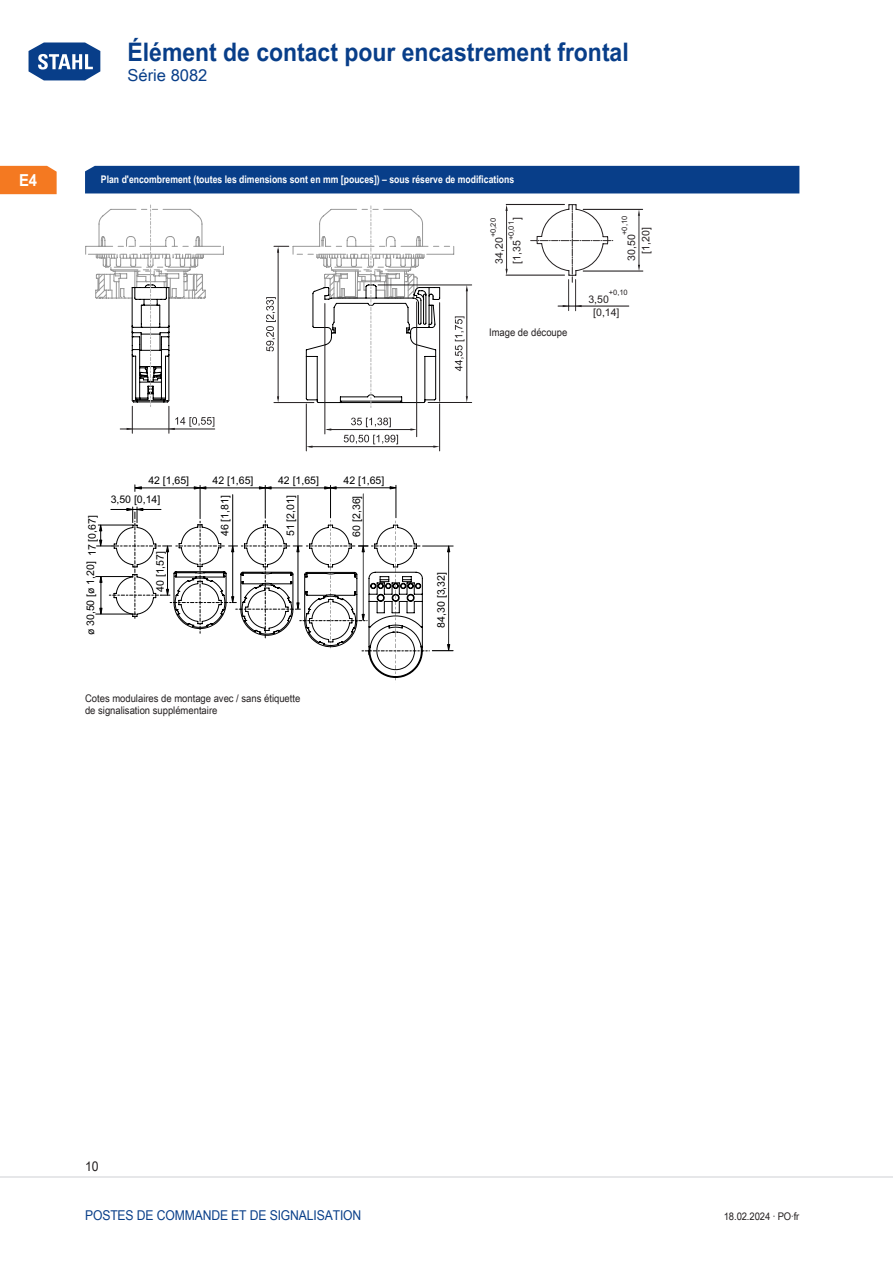
<style>
.page{position:relative;width:893px;height:1263px;background:#fff}
.page>*{position:absolute;margin:0;border:0;box-sizing:border-box;transform-origin:0 0}
.t1{font:700 25.5px "Arial Unicode MS";color:#083e89;scale:.9 1}
.t2{font:16.5px "Arial Unicode MS";color:#083e89}
.t3{font:700 16.5px "Arial Unicode MS";color:#fff;scale:.9 1}
.t4{font:13.5px "Arial Unicode MS";letter-spacing:-.01em;color:#083e89;scale:.9 1}
.t5{font:13.5px "Arial Unicode MS";color:#231f20;scale:.9 1}
.t6{font:10.5px "Arial Unicode MS";color:#000}
.t7{font:10.5px/12px "Arial Unicode MS";color:#231f20;scale:.9 1}
.TabHeader1stColumn{font:700 10.5px "Arial Unicode MS";color:#fff;scale:.83 1}
.t8{font:10.5px "Arial Unicode MS";color:#231f20}
.t9{font:7.5px "Arial Unicode MS";color:#231f20}
.s1{font-weight:400;font-size:31.65px;color:#fff}
</style>
<div class="page">
<svg style="left:28px;top:42px;width:73px;height:39px"></svg>
<hr style="left:0;top:1176px;width:893px;height:2px;background:#e6e7e9">
<div style="left:0;top:166px;width:57px;height:28px;background:#f47921"></div>
<div style="left:85px;top:166px;width:714px;height:27px;background:#083e89"></div>
<hr style="left:200px;top:485px;width:1px;height:34px;background:#000">
<hr style="left:265px;top:485px;width:1px;height:33px;background:#000">
<hr style="left:204px;top:488px;width:57px;height:1px;background:#000">
<hr style="left:139px;top:488px;width:57px;height:1px;background:#000">
<svg style="left:194px;top:486px;width:12px;height:3px"></svg>
<hr style="left:330px;top:485px;width:1px;height:33px;background:#000">
<hr style="left:269px;top:488px;width:58px;height:1px;background:#000">
<svg style="left:259px;top:486px;width:12px;height:3px"></svg>
<hr style="left:363px;top:494px;width:1px;height:122px;background:#000">
<hr style="left:298px;top:495px;width:1px;height:110px;background:#000">
<hr style="left:232px;top:495px;width:1px;height:104px;background:#000">
<hr style="left:96px;top:576px;width:36px;height:1px;background:#000">
<hr style="left:96px;top:614px;width:40px;height:1px;background:#000">
<svg style="left:135px;top:485px;width:7px;height:6px"></svg>
<hr style="left:396px;top:485px;width:1px;height:33px;background:#000">
<hr style="left:335px;top:487px;width:57px;height:1px;background:#000">
<svg style="left:390px;top:486px;width:6px;height:3px"></svg>
<svg style="left:324px;top:486px;width:12px;height:3px"></svg>
<svg style="left:97px;top:507px;width:356px;height:174px"></svg>
<hr style="left:568px;top:280px;width:1px;height:31px;background:#231f20">
<hr style="left:575px;top:280px;width:1px;height:31px;background:#231f20">
<hr style="left:558px;top:306px;width:71px;height:1px;background:#231f20">
<hr style="left:506px;top:204px;width:58px;height:1px;background:#231f20">
<hr style="left:506px;top:275px;width:59px;height:1px;background:#231f20">
<hr style="left:506px;top:207px;width:1px;height:64px;background:#231f20">
<svg style="left:505px;top:269px;width:3px;height:6px"></svg>
<hr style="left:583px;top:209px;width:60px;height:1px;background:#231f20">
<hr style="left:583px;top:271px;width:60px;height:1px;background:#231f20">
<hr style="left:639px;top:216px;width:1px;height:50px;background:#231f20">
<svg style="left:638px;top:209px;width:2px;height:7px"></svg>
<svg style="left:531px;top:204px;width:82px;height:79px"></svg>
<hr style="left:378px;top:285px;width:94px;height:1px;background:#231f20">
<hr style="left:428px;top:402px;width:44px;height:1px;background:#231f20">
<hr style="left:439px;top:404px;width:1px;height:47px;background:#231f20">
<hr style="left:306px;top:404px;width:1px;height:47px;background:#231f20">
<svg style="left:85px;top:205px;width:383px;height:243px"></svg>
<h1 class="t1" style="left:26px;top:33px;width:671px"><span class="s1">Home</span> Élément de contact pour encastrement frontal</h1>
<h2 class="t2" style="left:128px;top:63px;width:81px">Série 8082</h2>
<h2 class="t3" style="left:19px;top:168px;width:22px">E4</h2>
<p class="TabHeader1stColumn" style="left:101px;top:172px;width:499px">Plan d'encombrement (toutes les dimensions sont en mm [pouces]) – sous réserve de modifications</p>
<p class="t8" style="left:513px;top:220px;width:4px;rotate:-90deg">]</p>
<p class="t9" style="left:490px;top:237px;width:20px;rotate:-90deg">+0,20</p>
<p class="t9" style="left:508px;top:240px;width:20px;rotate:-90deg">+0,01</p>
<p class="t8" style="left:495px;top:264px;width:28px;rotate:-90deg">34,20</p>
<p class="t8" style="left:513px;top:264px;width:25px;rotate:-90deg">[1,35</p>
<p class="t9" style="left:622px;top:235px;width:20px;rotate:-90deg">+0,10</p>
<p class="t8" style="left:642px;top:254px;width:28px;rotate:-90deg">[1,20]</p>
<p class="t8" style="left:627px;top:261px;width:28px;rotate:-90deg">30,50</p>
<p class="t9" style="left:609px;top:290px;width:20px">+0,10</p>
<p class="t8" style="left:593px;top:308px;width:28px">[0,14]</p>
<p class="t8" style="left:588px;top:295px;width:22px">3,50</p>
<p class="t7" style="left:489px;top:326px;width:88px">I mage de découpe</p>
<p class="t6" style="left:88px;top:556px;width:42px;rotate:-90deg">17 [0,67]</p>
<p class="t6" style="left:86px;top:597px;width:37px;rotate:-90deg">[ 1,20]</p>
<p class="t6" style="left:86px;top:635px;width:49px;rotate:-90deg">ø 30,50 ø</p>
<p class="t6" style="left:148px;top:476px;width:42px">42 [1,65]</p>
<p class="t6" style="left:111px;top:496px;width:51px">3,50 [0,14]</p>
<p class="t6" style="left:156px;top:592px;width:42px;rotate:-90deg">40 [1,57]</p>
<p class="t6" style="left:213px;top:476px;width:42px">42 [1,65]</p>
<p class="t6" style="left:278px;top:476px;width:42px">42 [1,65]</p>
<p class="t6" style="left:343px;top:476px;width:42px">42 [1,65]</p>
<p class="t6" style="left:221px;top:536px;width:42px;rotate:-90deg">46 [1,81]</p>
<p class="t6" style="left:287px;top:536px;width:42px;rotate:-90deg">51 [2,01]</p>
<p class="t6" style="left:353px;top:536px;width:42px;rotate:-90deg">60 [2,36]</p>
<p class="t7" style="left:85px;top:692px;width:241px">Cotes modulaires de montage avec / sans étiquette de signalisation supplémentaire</p>
<p class="t6" style="left:437px;top:628px;width:57px;rotate:-90deg">84,30 [3,32]</p>
<p class="t5" style="left:85px;top:1157px;width:17px">10</p>
<p class="t4" style="left:85px;top:1205px;width:309px">Postes de commande et de signalisation</p>
<p class="t7" style="left:724px;top:1210px;width:86px">18.02.2024 · PO·fr</p>
</div>
